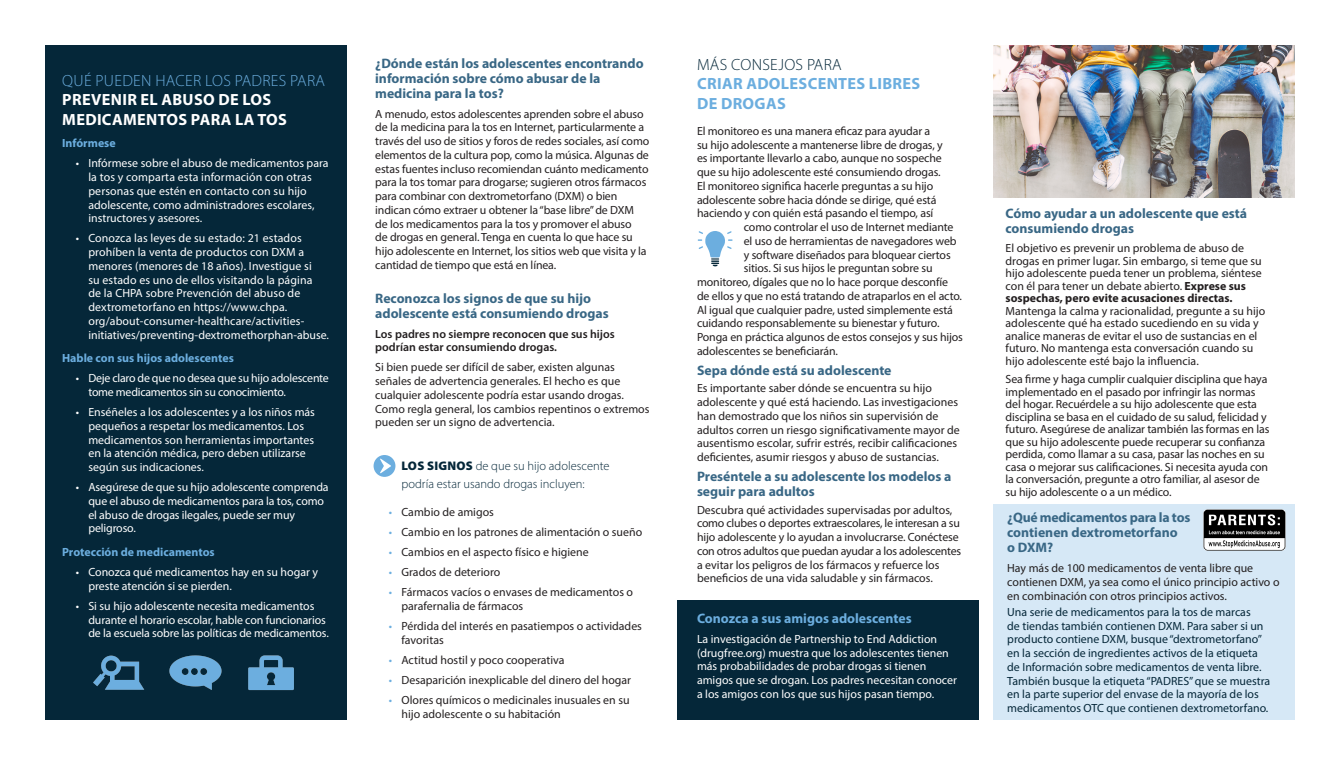
<style>
.page{position:relative;width:1340px;height:765px;background:#fff}
.page>*{position:absolute;margin:0;border:0;box-sizing:border-box;transform-origin:0 0}
.t1{font:700 16.25px/19.5px "Myriad Pro";letter-spacing:.02em;color:#fff}
.t2{font:700 16.25px/19.5px "Myriad Pro";letter-spacing:.02em;color:#6caedf}
.t3{font:700 13.75px/15px "Myriad Pro";color:#396785}
.t4{font:700 13.75px "Myriad Pro";color:#6caedf}
.t5{font:300 12.5px/17.5px "Myriad Pro";color:#052739}
.t6{font:11.88px/13.8px "Myriad Pro";letter-spacing:-.01em;color:#231f20}
.t7{font:11.88px/13.8px "Myriad Pro";color:#fff}
.t8{font:11.88px/13.8px "Myriad Pro";color:#052739}
.t9{font:11.88px/13.8px "Myriad Pro";letter-spacing:-.02em;color:#fff}
.t10{font:600 11.88px/13.8px "Myriad Pro";color:#231f20}
.t11{font:700 11.88px "Myriad Pro";color:#6caedf}
.s1{font-weight:300;color:#052739}
.s2{font-weight:300;color:#6caedf}
.s3{font-weight:900}
.s4{color:#6caedf}
.s5{font-weight:700}
</style>
<div class="page">
<div style="left:45px;top:45px;width:301px;height:675px;background:#052739"></div>
<svg style="left:697px;top:231px;width:35px;height:35px"></svg>
<img style="left:993px;top:45px;width:301px;height:153px">
<div style="left:677px;top:600px;width:301px;height:120px;background:#052739"></div>
<svg style="left:373px;top:455px;width:22px;height:22px"></svg>
<div style="left:993px;top:505px;width:301px;height:215px;background:#d6e8f6"></div>
<img style="left:1203px;top:509px;width:81px;height:42px">
<img style="left:84px;top:628px;width:223px;height:92px">
<p class="t2" style="left:697px;top:54px;width:225px"><span class="s1">MÁS CONSEJOS PARA<br></span>CRIAR ADOLESCENTES LIBRES<br>DE DROGAS</p>
<p class="t6" style="left:697px;top:124px;width:235px">El monitoreo es una manera eficaz para ayudar a</p>
<p class="t6" style="left:697px;top:138px;width:247px">su hijo adolescente a mantenerse libre de drogas, y</p>
<p class="t6" style="left:697px;top:151px;width:246px">es importante llevarlo a cabo, aunque no sospeche</p>
<p class="t6" style="left:697px;top:165px;width:245px">que su hijo adolescente esté consumiendo drogas.</p>
<p class="t6" style="left:697px;top:179px;width:238px">El monitoreo significa hacerle preguntas a su hijo</p>
<p class="t6" style="left:697px;top:193px;width:241px">adolescente sobre hacia dónde se dirige, qué está</p>
<p class="t6" style="left:697px;top:206px;width:238px">haciendo y con quién está pasando el tiempo, así</p>
<p class="t6" style="left:743px;top:220px;width:211px">como controlar el uso de Internet mediante</p>
<p class="t6" style="left:743px;top:234px;width:214px">el uso de herramientas de navegadores web</p>
<p class="t6" style="left:743px;top:248px;width:208px">y software diseñados para bloquear ciertos</p>
<p class="t6" style="left:743px;top:261px;width:190px">sitios. Si sus hijos le preguntan sobre su</p>
<p class="t6" style="left:697px;top:275px;width:252px">monitoreo, dígales que no lo hace porque desconfíe</p>
<p class="t6" style="left:697px;top:289px;width:266px">de ellos y que no está tratando de atraparlos en el acto.</p>
<p class="t6" style="left:697px;top:303px;width:257px">Al igual que cualquier padre, usted simplemente está</p>
<p class="t6" style="left:697px;top:316px;width:244px">cuidando responsablemente su bienestar y futuro.</p>
<p class="t6" style="left:697px;top:330px;width:267px">Ponga en práctica algunos de estos consejos y sus hijos</p>
<p class="t6" style="left:697px;top:344px;width:143px">adolescentes se beneficiarán.</p>
<p class="t3" style="left:697px;top:362px;width:196px">Sepa dónde está su adolescente</p>
<p class="t6" style="left:697px;top:381px;width:264px">Es importante saber dónde se encuentra su hijo adolescente y qué está haciendo. Las investigaciones han demostrado que los niños sin supervisión de adultos corren un riesgo significativamente mayor de ausentismo escolar, sufrir estrés, recibir calificaciones deficientes, asumir riesgos y abuso de sustancias.</p>
<p class="t3" style="left:697px;top:468px;width:256px">Preséntele a su adolescente los modelos a seguir para adultos</p>
<p class="t6" style="left:697px;top:503px;width:266px">Descubra qué actividades supervisadas por adultos, como clubes o deportes extraescolares, le interesan a su hijo adolescente y lo ayudan a involucrarse. Conéctese con otros adultos que puedan ayudar a los adolescentes a evitar los peligros de los fármacos y refuerce los beneficios de una vida saludable y sin fármacos.</p>
<p class="t3" style="left:375px;top:55px;width:270px">¿Dónde están los adolescentes encontrando información sobre cómo abusar de la medicina para la tos?</p>
<p class="t6" style="left:375px;top:107px;width:275px">A menudo, estos adolescentes aprenden sobre el abuso de la medicina para la tos en Internet, particularmente a través del uso de sitios y foros de redes sociales, así como elementos de la cultura pop, como la música. Algunas de estas fuentes incluso recomiendan cuánto medicamento para la tos tomar para drogarse; sugieren otros fármacos para combinar con dextrometorfano (DXM) o bien indican cómo extraer u obtener la “base libre” de DXM de los medicamentos para la tos y promover el abuso<br>de drogas en general. Tenga en cuenta lo que hace su hijo adolescente en Internet, los sitios web que visita y la cantidad de tiempo que está en línea.</p>
<p class="t1" style="left:62px;top:70px;width:264px"><span class="s2">QUÉ PUEDEN HACER LOS PADRES PARA<br></span>PREVENIR EL ABUSO DE LOS<br>MEDICAMENTOS PARA LA TOS</p>
<p class="t11" style="left:62px;top:136px;width:55px">Infórmese</p>
<p class="t7" style="left:88px;top:156px;width:242px;text-indent:-12px">• Infórmese sobre el abuso de medicamentos para la tos y comparta esta información con otras personas que estén en contacto con su hijo adolescente, como administradores escolares, instructores y asesores.</p>
<p class="t7" style="left:88px;top:231px;width:242px;text-indent:-12px">• Conozca las leyes de su estado: 21 estados prohíben la venta de productos con DXM a menores (menores de 18 años). Investigue si<br>su estado es uno de ellos visitando la página<br>de la CHPA sobre Prevención del abuso de dextrometorfano en https://www.chpa. org/about-consumer-healthcare/activities&shy;initiatives/preventing-dextromethorphan-abuse.</p>
<p class="t11" style="left:62px;top:351px;width:173px">Hable con sus hijos adolescentes</p>
<p class="t9" style="left:88px;top:371px;width:242px;text-indent:-12px">• Deje claro de que no desea que su hijo adolescente tome medicamentos sin su conocimiento.</p>
<p class="t7" style="left:88px;top:405px;width:228px;text-indent:-12px">• Enséñeles a los adolescentes y a los niños más pequeños a respetar los medicamentos. Los medicamentos son herramientas importantes en la atención médica, pero deben utilizarse según sus indicaciones.</p>
<p class="t7" style="left:88px;top:480px;width:242px;text-indent:-12px">• Asegúrese de que su hijo adolescente comprenda que el abuso de medicamentos para la tos, como el abuso de drogas ilegales, puede ser muy peligroso.</p>
<p class="t11" style="left:62px;top:544px;width:154px">Protección de medicamentos</p>
<p class="t7" style="left:88px;top:565px;width:231px;text-indent:-12px">• Conozca qué medicamentos hay en su hogar y preste atención si se pierden.</p>
<p class="t7" style="left:88px;top:599px;width:242px;text-indent:-12px">• Si su hijo adolescente necesita medicamentos durante el horario escolar, hable con funcionarios de la escuela sobre las políticas de medicamentos.</p>
<p class="t4" style="left:697px;top:609px;width:216px">Conozca a sus amigos adolescentes</p>
<p class="t3" style="left:375px;top:290px;width:235px">Reconozca los signos de que su hijo adolescente está consumiendo drogas</p>
<p class="t10" style="left:375px;top:326px;width:241px">Los padres no siempre reconocen que sus hijos podrían estar consumiendo drogas.</p>
<p class="t6" style="left:375px;top:360px;width:276px">Si bien puede ser difícil de saber, existen algunas señales de advertencia generales. El hecho es que cualquier adolescente podría estar usando drogas.<br>Como regla general, los cambios repentinos o extremos pueden ser un signo de advertencia.</p>
<p class="t5" style="left:401px;top:457px;width:209px"><span class="s3">LOS SIGNOS</span> de que su hijo adolescente podría estar usando drogas incluyen:</p>
<p class="t6" style="left:389px;top:505px;width:106px"><span class="s4">•</span> Cambio de amigos</p>
<p class="t6" style="left:389px;top:525px;width:255px"><span class="s4">•</span> Cambio en los patrones de alimentación o sueño</p>
<p class="t6" style="left:389px;top:545px;width:201px"><span class="s4">•</span> Cambios en el aspecto físico e higiene</p>
<p class="t6" style="left:389px;top:565px;width:113px"><span class="s4">•</span> Grados de deterioro</p>
<p class="t6" style="left:401px;top:585px;width:233px;text-indent:-12px"><span class="s4">•</span> Fármacos vacíos o envases de medicamentos o parafernalia de fármacos</p>
<p class="t6" style="left:401px;top:619px;width:242px;text-indent:-12px"><span class="s4">•</span> Pérdida del interés en pasatiempos o actividades favoritas</p>
<p class="t6" style="left:389px;top:653px;width:177px"><span class="s4">•</span> Actitud hostil y poco cooperativa</p>
<p class="t6" style="left:389px;top:673px;width:244px"><span class="s4">•</span> Desaparición inexplicable del dinero del hogar</p>
<p class="t6" style="left:401px;top:693px;width:230px;text-indent:-12px"><span class="s4">•</span> Olores químicos o medicinales inusuales en su hijo adolescente o su habitación</p>
<p class="t7" style="left:697px;top:632px;width:261px">La investigación de Partnership to End Addiction (drugfree.org) muestra que los adolescentes tienen más probabilidades de probar drogas si tienen amigos que se drogan. Los padres necesitan conocer a los amigos con los que sus hijos pasan tiempo.</p>
<p class="t3" style="left:1005px;top:206px;width:243px">Cómo ayudar a un adolescente que está consumiendo drogas</p>
<p class="t6" style="left:1005px;top:242px;width:261px;line-height:12.5px">El objetivo es prevenir un problema de abuso de drogas en primer lugar. Sin embargo, si teme que su hijo adolescente pueda tener un problema, siéntese con él para tener un debate abierto. <span class="s5">Exprese sus sospechas, pero evite acusaciones directas.<br></span>Mantenga la calma y racionalidad, pregunte a su hijo adolescente qué ha estado sucediendo en su vida y analice maneras de evitar el uso de sustancias en el futuro. No mantenga esta conversación cuando su hijo adolescente esté bajo la influencia.</p>
<p class="t6" style="left:1005px;top:373px;width:265px;line-height:12.5px">Sea firme y haga cumplir cualquier disciplina que haya implementado en el pasado por infringir las normas del hogar. Recuérdele a su hijo adolescente que esta disciplina se basa en el cuidado de su salud, felicidad y futuro. Asegúrese de analizar también las formas en las que su hijo adolescente puede recuperar su confianza perdida, como llamar a su casa, pasar las noches en su casa o mejorar sus calificaciones. Si necesita ayuda con la conversación, pregunte a otro familiar, al asesor de su hijo adolescente o a un médico.</p>
<p class="t3" style="left:1007px;top:509px;width:184px">¿Qué medicamentos para la tos contienen dextrometorfano<br>o DXM?</p>
<p class="t6" style="left:1007px;top:561px;width:274px">Hay más de 100 medicamentos de venta libre que contienen DXM, ya sea como el único principio activo o en combinación con otros principios activos.</p>
<p class="t8" style="left:1007px;top:605px;width:264px">Una serie de medicamentos para la tos de marcas<br>de tiendas también contienen DXM. Para saber si un producto contiene DXM, busque “dextrometorfano” en la sección de ingredientes activos de la etiqueta de Información sobre medicamentos de venta libre.<br>También busque la etiqueta “PADRES” que se muestra en la parte superior del envase de la mayoría de los medicamentos OTC que contienen dextrometorfano.</p>
</div>
